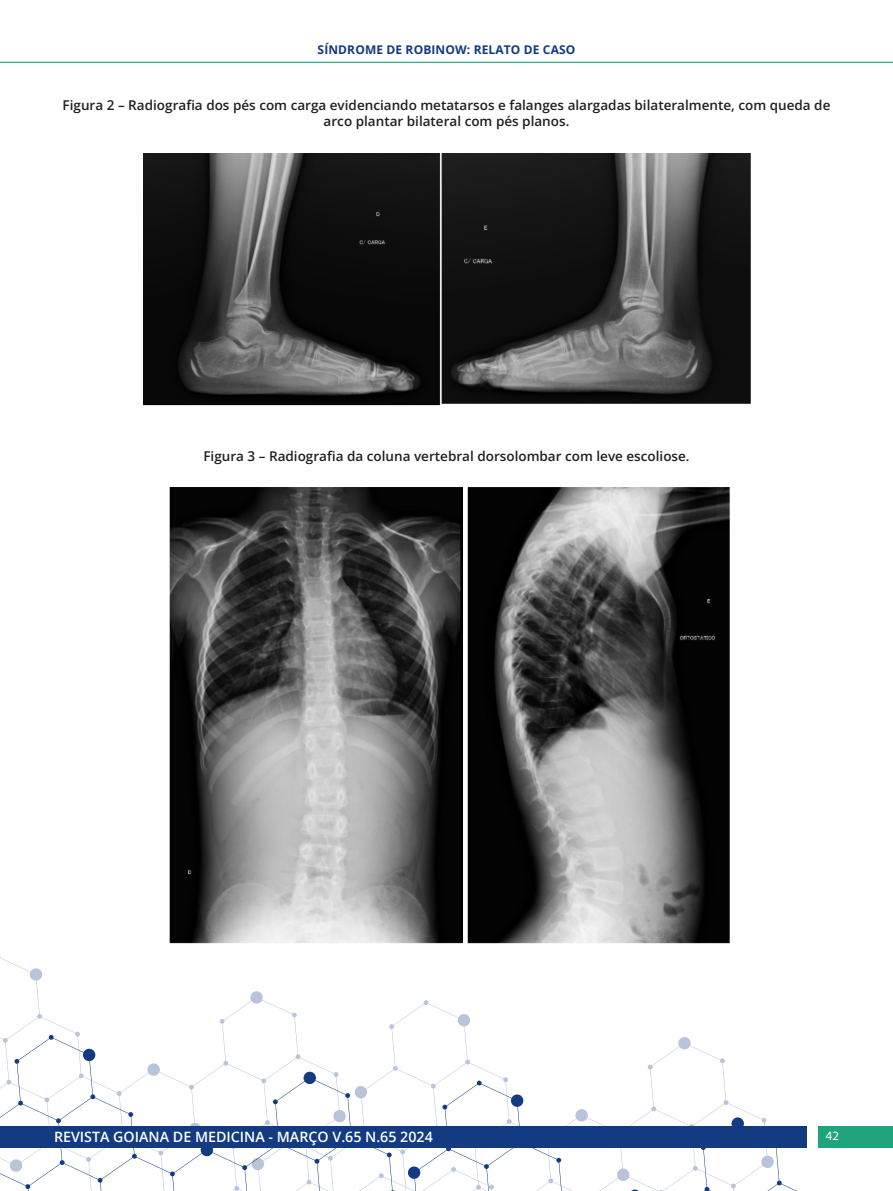
<style>
.page{position:relative;width:893px;height:1191px;background:#fff}
.page>*{position:absolute;margin:0;border:0;box-sizing:border-box;transform-origin:0 0}
.t1{font:18px "Myriad Arabic";color:#fff}
.t2{font:600 14.25px "Open Sans";color:#fff}
.t3{font:600 13.5px/16.2px "Open Sans";color:#231f20;text-align:center}
.t4{font:700 12px "Open Sans";letter-spacing:.01em;color:#123b82}
</style>
<div class="page">
<svg style="left:555px;top:1080px;width:338px;height:111px"></svg>
<svg style="left:0;top:956px;width:470px;height:78px"></svg>
<svg style="left:0;top:1034px;width:555px;height:157px"></svg>
<div style="left:0;top:1126px;width:807px;height:21px;background:#123b82"></div>
<div style="left:818px;top:1126px;width:75px;height:21px;background:#20a47c"></div>
<img style="left:144px;top:153px;width:606px;height:252px">
<hr style="left:0;top:62px;width:893px;height:1px;background:#20a47c">
<img style="left:169px;top:488px;width:560px;height:456px">
<p class="t4" style="left:318px;top:41px;width:259px">SÍNDROME DE ROBINOW: RELATO DE CASO</p>
<p class="t3" style="left:63px;top:97px;width:769px">Figura 2 – Radiografia dos pés com carga evidenciando metatarsos e falanges alargadas bilateralmente, com queda de arco plantar bilateral com pés planos.</p>
<p class="t3" style="left:203px;top:448px;width:488px">Figura 3 – Radiografia da coluna vertebral dorsolombar com leve escoliose.</p>
<p class="t2" style="left:54px;top:1127px;width:380px">REVISTA GOIANA DE MEDICINA - MARÇO V.65 N.65 2024</p>
<h1 class="t1" style="left:826px;top:1123px;width:15px">42</h1>
</div>
